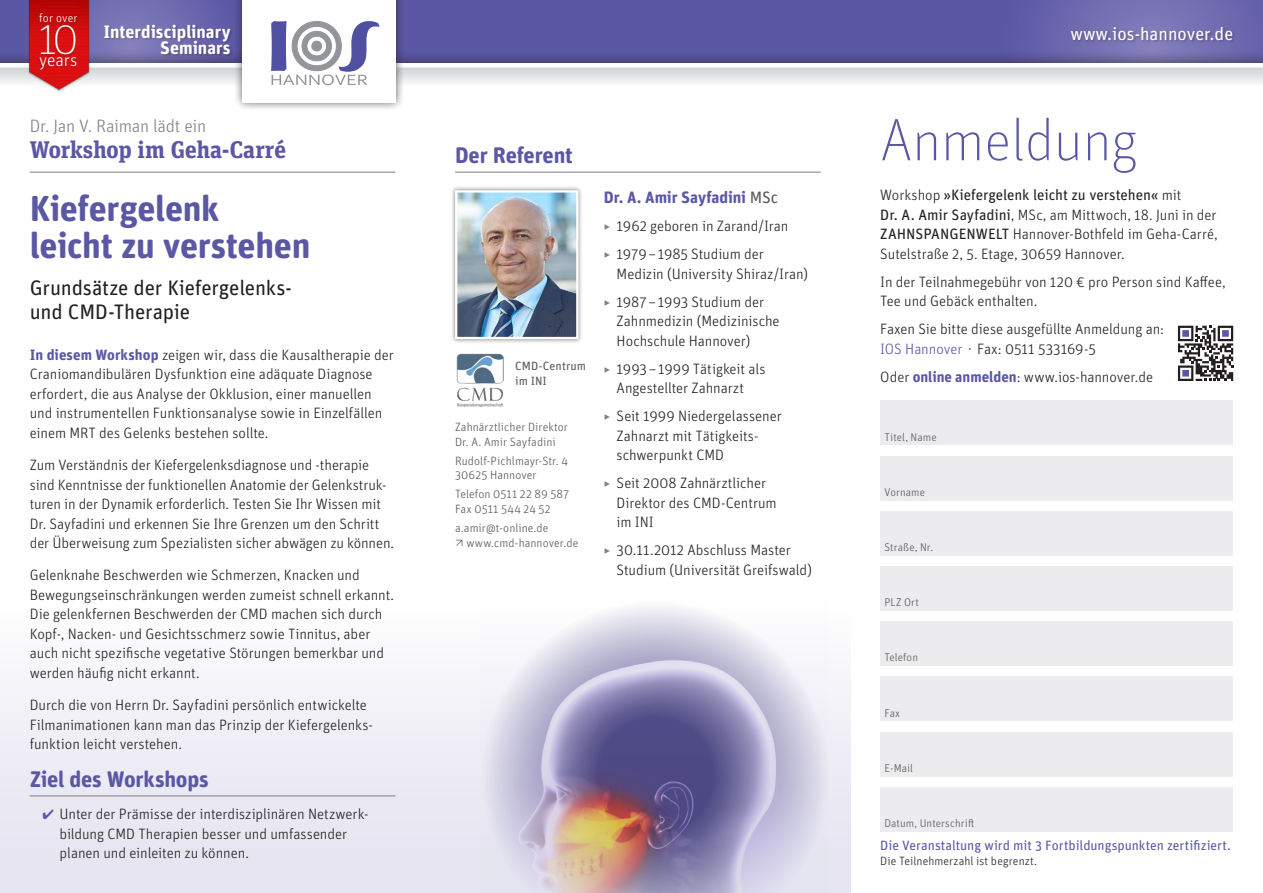
<style>
.page{position:relative;width:1263px;height:893px;background:#fff}
.page>*{position:absolute;margin:0;border:0;box-sizing:border-box;transform-origin:0 0}
.t1{font:100 60px "Unit OT";letter-spacing:-.005em;color:#5a57a5}
.t2{font:100 45px "Unit OT";color:#fff}
.t3{font:700 36px/37.5px "Unit Rounded OT";letter-spacing:-.01em;color:#5a57a5}
.t4{font:700 24px "Unit Slab OT";letter-spacing:-.005em;color:#5a57a5}
.t5{font:700 22.5px "Unit Rounded OT";letter-spacing:-.01em;color:#5a57a5}
.t6{font:21px/24px "Unit OT";letter-spacing:-.01em;color:#231f20}
.t7{font:700 18px/16.2px "Unit Rounded OT";color:#fff;text-align:right}
.t8{font:300 18px "Unit OT";letter-spacing:-.015em;color:#808285}
.t9{font:18px "Unit OT";color:#fff}
.t10{font:300 18px "Unit OT";letter-spacing:-.005em;color:#fff}
.t11{font:700 16.5px "Unit Rounded OT";letter-spacing:-.005em;color:#5a57a5}
.t12{font:300 15px/19.5px "Unit OT";letter-spacing:-.005em;color:#231f20}
.t13{font:13.5px "Unit OT";color:#5a57a5}
.t14{font:300 12px/14.7px "Unit OT";letter-spacing:.01em;color:#57585a}
.t15{font:300 12px "Unit OT";letter-spacing:.005em;color:#231f20}
.t16{font:12px/14.7px "Unit OT";letter-spacing:.005em;color:#57585a}
.t17{font:300 12px "Unit OT";letter-spacing:.01em;color:#fff}
.t18{font:300 11.25px "Unit OT";letter-spacing:.01em;color:#57585a}
.s1{font-family:"Unit Rounded OT";font-weight:700;color:#5a57a5}
.s2{color:#5a57a5}
.s3{font-family:"Unit OT";font-weight:400;color:#57585a}
.s4{font-size:12px;color:#808285}
.s5{font-weight:400}
</style>
<div class="page">
<svg style="left:0;top:607px;width:850px;height:286px"></svg>
<svg style="left:412px;top:0;width:851px;height:49px"></svg>
<svg style="left:0;top:0;width:412px;height:49px"></svg>
<div style="left:0;top:49px;width:1263px;height:50px;background:#231f20;opacity:.75"></div>
<svg style="left:0;top:64px;width:1263px;height:35px"></svg>
<div style="left:1070px;top:27px;width:165px;height:16px;background:#231f20;opacity:.3"></div>
<hr style="left:30px;top:795px;width:365px;height:1px;background:#808285">
<div style="left:233px;top:0;width:171px;height:111px;background:#231f20;opacity:.75"></div>
<div style="left:242px;top:0;width:153px;height:102px;background:#fff"></div>
<svg style="left:271px;top:21px;width:109px;height:64px"></svg>
<div style="left:104px;top:24px;width:129px;height:33px;background:#231f20;opacity:.3"></div>
<div style="left:880px;top:456px;width:353px;height:44px;background:#ececee"></div>
<div style="left:880px;top:401px;width:353px;height:44px;background:#ececee"></div>
<div style="left:880px;top:511px;width:353px;height:44px;background:#ececee"></div>
<div style="left:880px;top:566px;width:353px;height:44px;background:#ececee"></div>
<div style="left:880px;top:622px;width:353px;height:44px;background:#ececee"></div>
<div style="left:880px;top:677px;width:353px;height:44px;background:#ececee"></div>
<div style="left:880px;top:732px;width:353px;height:44px;background:#ececee"></div>
<div style="left:880px;top:787px;width:353px;height:44px;background:#ececee"></div>
<hr style="left:455px;top:172px;width:366px;height:1px;background:#808285">
<svg style="left:1178px;top:326px;width:55px;height:55px"></svg>
<hr style="left:30px;top:172px;width:365px;height:1px;background:#808285">
<div style="left:450px;top:186px;width:133px;height:158px;background:#231f20;opacity:.5"></div>
<img style="left:454px;top:189px;width:125px;height:151px">
<img style="left:2px;top:0;width:97px;height:93px">
<div style="left:38px;top:14px;width:41px;height:58px;background:#231f20;opacity:.3"></div>
<img style="left:456px;top:353px;width:47px;height:53px">
<p class="t17" style="left:39px;top:11px;width:40px">for over</p>
<h2 class="t2" style="left:38px;top:13px;width:42px">10</h2>
<p class="t10" style="left:39px;top:49px;width:40px">years</p>
<p class="t7" style="left:103px;top:23px;width:129px">Interdisciplinary<br>Seminars</p>
<p class="t8" style="left:30px;top:115px;width:178px">Dr. Jan V. Raiman lädt ein</p>
<h3 class="t4" style="left:30px;top:134px;width:258px">Workshop im Geha-Carré</h3>
<h3 class="t3" style="left:30px;top:189px;width:282px">Kiefergelenk leicht zu verstehen</h3>
<h3 class="t6" style="left:30px;top:275px;width:264px">Grundsätze der Kiefergelenks&shy;und CMD-Therapie</h3>
<p class="t12" style="left:30px;top:345px;width:365px"><span class="s1">In diesem Workshop</span> zeigen wir, dass die Kausaltherapie der Craniomandibulären Dysfunktion eine adäquate Diagnose erfordert, die aus Analyse der Okklusion, einer manuellen und instrumentellen Funktionsanalyse sowie in Einzelfällen einem MRT des Gelenks bestehen sollte.</p>
<p class="t12" style="left:30px;top:455px;width:366px">Zum Verständnis der Kiefergelenksdiagnose und -therapie sind Kenntnisse der funktionellen Anatomie der Gelenkstruk&shy;turen in der Dynamik erforderlich. Testen Sie Ihr Wissen mit Dr. Sayfadini und erkennen Sie Ihre Grenzen um den Schritt der Überweisung zum Spezialisten sicher abwägen zu können.</p>
<p class="t12" style="left:30px;top:565px;width:366px">Gelenknahe Beschwerden wie Schmerzen, Knacken und Bewegungseinschränkungen werden zumeist schnell erkannt.<br>Die gelenkfernen Beschwerden der CMD machen sich durch Kopf-, Nacken- und Gesichtsschmerz sowie Tinnitus, aber auch nicht spezifische vegetative Störungen bemerkbar und werden häufig nicht erkannt.</p>
<p class="t12" style="left:30px;top:695px;width:345px">Durch die von Herrn Dr. Sayfadini persönlich entwickelte<br>Filmanimationen kann man das Prinzip der Kiefergelenks&shy;funktion leicht verstehen.</p>
<h3 class="t5" style="left:30px;top:765px;width:180px">Ziel des Workshops</h3>
<p class="t12" style="left:60px;top:804px;width:309px;text-indent:-17px"><span class="s2">✔</span> Unter der Prämisse der interdisziplinären Netzwerk&shy;bildung CMD Therapien besser und umfassender planen und einleiten zu können.</p>
<h3 class="t5" style="left:455px;top:142px;width:119px">Der Referent</h3>
<p class="t16" style="left:515px;top:358px;width:72px">CMD-Centrum im INI</p>
<p class="t14" style="left:455px;top:420px;width:114px">Zahnärztlicher Direktor<br>Dr. A. Amir Sayfadini</p>
<p class="t14" style="left:455px;top:453px;width:114px">Rudolf-Pichlmayr-Str. 4<br>30625 Hannover</p>
<p class="t14" style="left:455px;top:487px;width:116px">Telefon 0511 22 89 587<br>Fax 0511 544 24 52</p>
<p class="t14" style="left:455px;top:520px;width:125px">a.amir@t-online.de<br>↗ www.cmd-hannover.de</p>
<p class="t11" style="left:604px;top:187px;width:176px">Dr. A. Amir Sayfadini <span class="s3">MSc</span></p>
<p class="t12" style="left:604px;top:212px;width:186px;line-height:28px"><span class="s4">▶</span> 1962 geboren in Zarand/Iran <span class="s4">▶</span> 1979–1985 Studium der</p>
<p class="t12" style="left:604px;top:260px;width:206px;line-height:28px;text-indent:13px">Medizin (University Shiraz/Iran) <span class="s4">▶</span> 1987–1993 Studium der</p>
<p class="t12" style="left:617px;top:311px;width:165px">Zahnmedizin (Medizinische<br>Hochschule Hannover)</p>
<p class="t12" style="left:604px;top:359px;width:163px;text-align:center"><span class="s4">▶</span> 1993–1999 Tätigkeit als<br>Angestellter Zahnarzt</p>
<p class="t12" style="left:617px;top:406px;width:167px;text-indent:-13px"><span class="s4">▶</span> Seit 1999 Niedergelassener<br>Zahnarzt mit Tätigkeits&shy;schwerpunkt CMD</p>
<p class="t12" style="left:617px;top:473px;width:162px;text-indent:-13px"><span class="s4">▶</span> Seit 2008 Zahnärztlicher<br>Direktor des CMD-Centrum im INI</p>
<p class="t12" style="left:617px;top:540px;width:197px;text-indent:-13px"><span class="s4">▶</span> 30.11.2012 Abschluss Master<br>Studium (Universität Greifswald)</p>
<p class="t9" style="left:1070px;top:23px;width:164px">www.ios-hannover.de</p>
<h1 class="t1" style="left:880px;top:106px;width:259px">Anmeldung</h1>
<p class="t12" style="left:880px;top:185px;width:339px">Workshop <span class="s5">»Kiefergelenk leicht zu verstehen«</span> mit<br><span class="s5">Dr. A. Amir Sayfadini</span>, MSc, am Mittwoch, 18. Juni in der <span class="s5">Zahnspangenwelt</span> Hannover-Bothfeld im Geha-Carré, Sutelstraße 2, 5. Etage, 30659 Hannover.</p>
<p class="t12" style="left:880px;top:272px;width:347px">In der Teilnahmegebühr von 120 € pro Person sind Kaffee,<br>Tee und Gebäck enthalten.</p>
<p class="t12" style="left:880px;top:319px;width:285px">Faxen Sie bitte diese ausgefüllte Anmeldung an:<br><span class="s2">IOS Hannover</span> ⋅ Fax: 0511 533169-5</p>
<p class="t12" style="left:880px;top:367px;width:274px">Oder <span class="s1">online anmelden</span>: www.ios-hannover.de</p>
<p class="t18" style="left:884px;top:430px;width:54px">Titel, Name</p>
<p class="t18" style="left:884px;top:485px;width:42px">Vorname</p>
<p class="t18" style="left:884px;top:541px;width:50px">Straße, Nr.</p>
<p class="t18" style="left:884px;top:596px;width:36px">PLZ Ort</p>
<p class="t18" style="left:884px;top:651px;width:35px">Telefon</p>
<p class="t18" style="left:884px;top:706px;width:17px">Fax</p>
<p class="t18" style="left:884px;top:761px;width:30px">E-Mail</p>
<p class="t18" style="left:884px;top:817px;width:91px">Datum, Unterschrift</p>
<p class="t13" style="left:880px;top:837px;width:352px">Die Veranstaltung wird mit 3 Fortbildungspunkten zertifiziert.</p>
<p class="t15" style="left:880px;top:854px;width:158px">Die Teilnehmerzahl ist begrenzt.</p>
</div>
